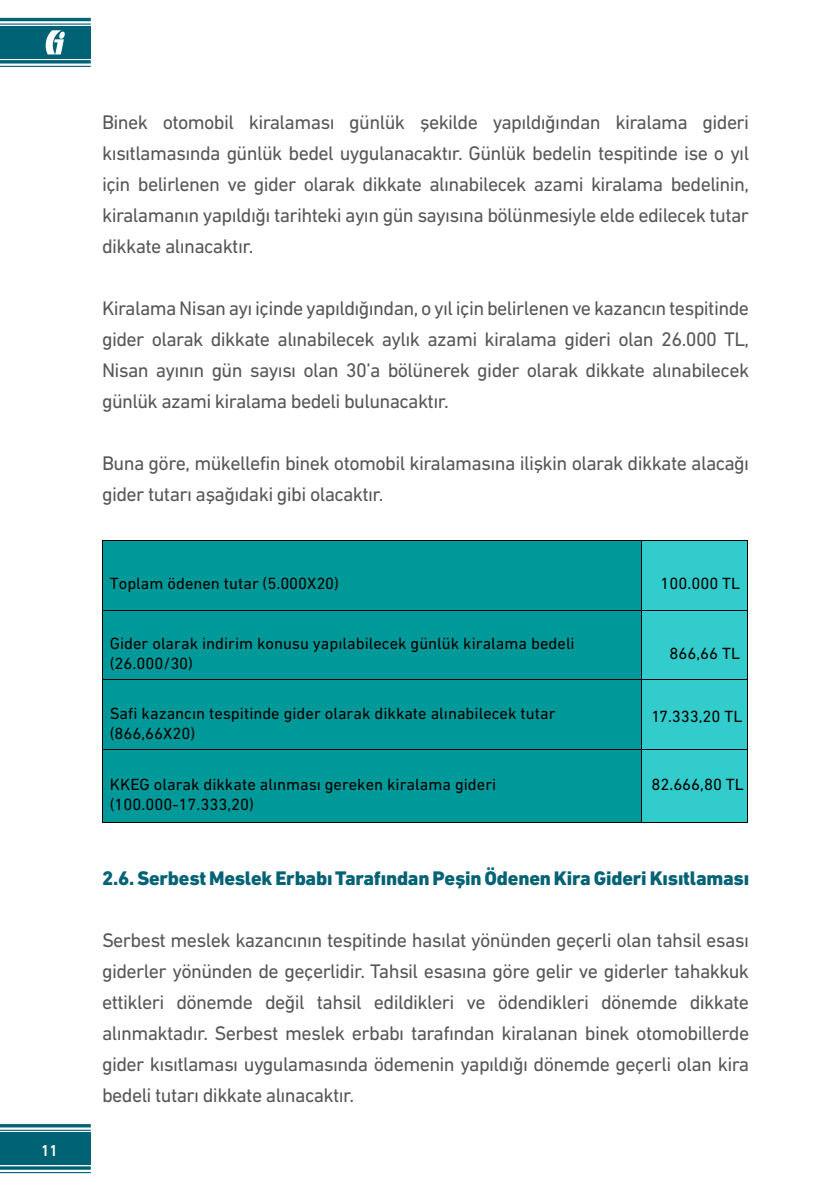
<style>
.page{position:relative;width:840px;height:1191px;background:#fff}
.page>*{position:absolute;margin:0;border:0;box-sizing:border-box;transform-origin:0 0}
.t1{font:20px/31px "DIN Next CYR";letter-spacing:-.03em;color:#575756;text-align:justify}
.t2{font:800 20px "DIN Next CYR";letter-spacing:-.01em;color:#006275}
.t3{font:16.6px/19.8px "DIN Next CYR";color:#000}
.t4{font:500 16px "DIN Next CYR";color:#fff}
</style>
<div class="page">
<hr style="left:0;top:1124px;width:91px;height:3px;background:#006275">
<hr style="left:0;top:1129px;width:91px;height:1px;background:#006275">
<hr style="left:0;top:1166px;width:91px;height:3px;background:#006275">
<hr style="left:0;top:1172px;width:91px;height:1px;background:#006275">
<div style="left:0;top:1132px;width:91px;height:32px;background:#006275"></div>
<hr style="left:0;top:18px;width:91px;height:3px;background:#006275">
<hr style="left:0;top:23px;width:91px;height:2px;background:#006275">
<hr style="left:0;top:60px;width:91px;height:3px;background:#006275">
<hr style="left:0;top:66px;width:91px;height:1px;background:#006275">
<div style="left:0;top:26px;width:91px;height:33px;background:#006275"></div>
<svg style="left:46px;top:30px;width:19px;height:24px"></svg>
<div style="left:103px;top:541px;width:537px;height:69px;background:#099"></div>
<div style="left:641px;top:541px;width:105px;height:69px;background:#3cc"></div>
<hr style="left:103px;top:540px;width:537px;height:1px;background:#000">
<hr style="left:641px;top:540px;width:105px;height:1px;background:#000">
<hr style="left:102px;top:541px;width:1px;height:69px;background:#000">
<hr style="left:640px;top:541px;width:1px;height:69px;background:#000">
<hr style="left:746px;top:541px;width:1px;height:69px;background:#000">
<div style="left:103px;top:610px;width:537px;height:69px;background:#099"></div>
<div style="left:641px;top:610px;width:105px;height:69px;background:#3cc"></div>
<hr style="left:103px;top:610px;width:537px;height:1px;background:#000">
<hr style="left:641px;top:610px;width:105px;height:1px;background:#000">
<hr style="left:102px;top:610px;width:1px;height:69px;background:#000">
<hr style="left:640px;top:610px;width:1px;height:69px;background:#000">
<hr style="left:746px;top:610px;width:1px;height:69px;background:#000">
<div style="left:103px;top:680px;width:537px;height:69px;background:#099"></div>
<div style="left:641px;top:680px;width:105px;height:69px;background:#3cc"></div>
<hr style="left:103px;top:679px;width:537px;height:1px;background:#000">
<hr style="left:641px;top:679px;width:105px;height:1px;background:#000">
<hr style="left:102px;top:680px;width:1px;height:69px;background:#000">
<hr style="left:640px;top:680px;width:1px;height:69px;background:#000">
<hr style="left:746px;top:680px;width:1px;height:69px;background:#000">
<div style="left:103px;top:750px;width:537px;height:72px;background:#099"></div>
<div style="left:641px;top:750px;width:105px;height:72px;background:#3cc"></div>
<hr style="left:103px;top:749px;width:537px;height:1px;background:#000">
<hr style="left:641px;top:749px;width:105px;height:1px;background:#000">
<hr style="left:102px;top:749px;width:1px;height:73px;background:#000">
<hr style="left:103px;top:822px;width:537px;height:1px;background:#000">
<hr style="left:640px;top:749px;width:1px;height:73px;background:#000">
<hr style="left:641px;top:822px;width:105px;height:1px;background:#000">
<hr style="left:746px;top:749px;width:1px;height:73px;background:#000">
<p class="t4" style="left:41px;top:1140px;width:18px">11</p>
<p class="t1" style="left:102px;top:106px;width:648px">Binek otomobil kiralaması günlük şekilde yapıldığından kiralama gideri kısıtlamasında günlük bedel uygulanacaktır. Günlük bedelin tespitinde ise o yıl için belirlenen ve gider olarak dikkate alınabilecek azami kiralama bedelinin, kiralamanın yapıldığı tarihteki ayın gün sayısına bölünmesiyle elde edilecek tutar dikkate alınacaktır.</p>
<p class="t1" style="left:102px;top:292px;width:648px">Kiralama Nisan ayı içinde yapıldığından, o yıl için belirlenen ve kazancın tespitinde gider olarak dikkate alınabilecek aylık azami kiralama gideri olan 26.000 TL, Nisan ayının gün sayısı olan 30’a bölünerek gider olarak dikkate alınabilecek günlük azami kiralama bedeli bulunacaktır.</p>
<p class="t1" style="left:102px;top:447px;width:648px">Buna göre, mükellefin binek otomobil kiralamasına ilişkin olarak dikkate alacağı gider tutarı aşağıdaki gibi olacaktır.</p>
<p class="t3" style="left:110px;top:573px;width:230px">Toplam ödenen tutar (5.000X20)</p>
<p class="t3" style="left:660px;top:573px;width:81px">100.000 TL</p>
<p class="t3" style="left:110px;top:633px;width:466px">Gider olarak indirim konusu yapılabilecek günlük kiralama bedeli (26.000/30)</p>
<p class="t3" style="left:669px;top:643px;width:72px">866,66 TL</p>
<p class="t3" style="left:110px;top:703px;width:447px">Safi kazancın tespitinde gider olarak dikkate alınabilecek tutar (866,66X20)</p>
<p class="t3" style="left:651px;top:706px;width:92px">17.333,20 TL</p>
<p class="t3" style="left:110px;top:774px;width:387px">KKEG olarak dikkate alınması gereken kiralama gideri (100.000-17.333,20)</p>
<p class="t3" style="left:651px;top:774px;width:94px">82.666,80 TL</p>
<p class="t2" style="left:102px;top:866px;width:648px">2.6. Serbest Meslek Erbabı Tarafından Peşin Ödenen Kira Gideri Kısıtlaması</p>
<p class="t1" style="left:102px;top:924px;width:648px">Serbest meslek kazancının tespitinde hasılat yönünden geçerli olan tahsil esası giderler yönünden de geçerlidir. Tahsil esasına göre gelir ve giderler tahakkuk ettikleri dönemde değil tahsil edildikleri ve ödendikleri dönemde dikkate alınmaktadır. Serbest meslek erbabı tarafından kiralanan binek otomobillerde gider kısıtlaması uygulamasında ödemenin yapıldığı dönemde geçerli olan kira bedeli tutarı dikkate alınacaktır.</p>
</div>
